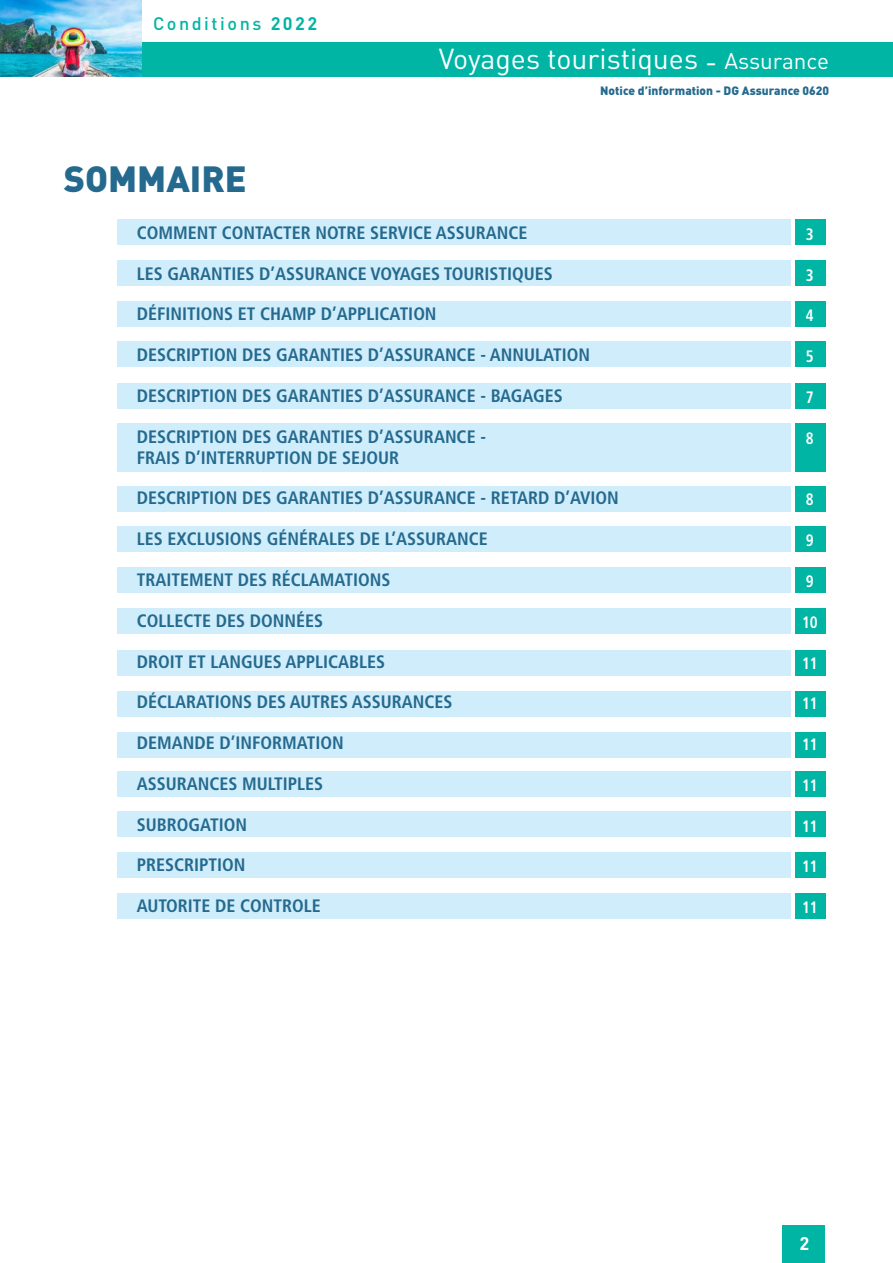
<style>
.page{position:relative;width:893px;height:1263px;background:#fff}
.page>*{position:absolute;margin:0;border:0;box-sizing:border-box;transform-origin:0 0}
.Titre2cg{font:900 36px "DIN";color:#256a8e}
.t1{font:28.5px "DIN";color:#fff}
.t2{font:900 22.5px "DIN";color:#fff}
.t3{font:700 18.15px "DIN";color:#fff}
.Texte1cg{font:700 condensed 18px/21px "Frutiger LT Std";color:#256a8e}
.t4{font:500 18px "DIN";letter-spacing:.14em;color:#00b5a4}
.Texte1cg-2{font:700 condensed 16.5px "Frutiger LT Std";letter-spacing:-.02em;color:#fff;scale:.92 1}
.t5{font:900 12px "DIN";color:#256a8e}
.s1{font-weight:700}
.s2{font-size:22.5px}
</style>
<div class="page">
<div style="left:118px;top:219px;width:673px;height:26px;background:#cfedfb"></div>
<div style="left:795px;top:219px;width:30px;height:26px;background:#00b5a4"></div>
<div style="left:118px;top:260px;width:673px;height:26px;background:#cfedfb"></div>
<div style="left:795px;top:260px;width:30px;height:26px;background:#00b5a4"></div>
<div style="left:118px;top:301px;width:673px;height:25px;background:#cfedfb"></div>
<div style="left:795px;top:301px;width:30px;height:25px;background:#00b5a4"></div>
<div style="left:118px;top:342px;width:673px;height:25px;background:#cfedfb"></div>
<div style="left:795px;top:342px;width:30px;height:25px;background:#00b5a4"></div>
<div style="left:118px;top:383px;width:673px;height:26px;background:#cfedfb"></div>
<div style="left:795px;top:383px;width:30px;height:26px;background:#00b5a4"></div>
<div style="left:118px;top:423px;width:673px;height:49px;background:#cfedfb"></div>
<div style="left:795px;top:423px;width:30px;height:49px;background:#00b5a4"></div>
<div style="left:118px;top:486px;width:673px;height:25px;background:#cfedfb"></div>
<div style="left:118px;top:568px;width:673px;height:25px;background:#cfedfb"></div>
<div style="left:118px;top:651px;width:673px;height:25px;background:#cfedfb"></div>
<div style="left:795px;top:486px;width:30px;height:25px;background:#00b5a4"></div>
<div style="left:795px;top:568px;width:30px;height:25px;background:#00b5a4"></div>
<div style="left:795px;top:651px;width:30px;height:25px;background:#00b5a4"></div>
<div style="left:118px;top:527px;width:673px;height:25px;background:#cfedfb"></div>
<div style="left:118px;top:608px;width:673px;height:26px;background:#cfedfb"></div>
<div style="left:118px;top:691px;width:673px;height:26px;background:#cfedfb"></div>
<div style="left:795px;top:527px;width:30px;height:25px;background:#00b5a4"></div>
<div style="left:795px;top:608px;width:30px;height:26px;background:#00b5a4"></div>
<div style="left:795px;top:691px;width:30px;height:26px;background:#00b5a4"></div>
<div style="left:118px;top:732px;width:673px;height:25px;background:#cfedfb"></div>
<div style="left:118px;top:771px;width:673px;height:26px;background:#cfedfb"></div>
<div style="left:118px;top:811px;width:673px;height:25px;background:#cfedfb"></div>
<div style="left:118px;top:852px;width:673px;height:26px;background:#cfedfb"></div>
<div style="left:795px;top:732px;width:30px;height:25px;background:#00b5a4"></div>
<div style="left:795px;top:771px;width:30px;height:26px;background:#00b5a4"></div>
<div style="left:795px;top:811px;width:30px;height:25px;background:#00b5a4"></div>
<div style="left:795px;top:852px;width:30px;height:26px;background:#00b5a4"></div>
<div style="left:118px;top:893px;width:673px;height:25px;background:#cfedfb"></div>
<div style="left:795px;top:893px;width:30px;height:25px;background:#00b5a4"></div>
<div style="left:0;top:43px;width:893px;height:34px;background:#00b5a4"></div>
<div style="left:783px;top:1225px;width:42px;height:38px;background:#00b5a4"></div>
<img style="left:0;top:0;width:141px;height:77px">
<p class="t4" style="left:153px;top:12px;width:166px">Conditions <span class="s1">2022</span></p>
<h2 class="t1" style="left:439px;top:41px;width:392px">Voyages touristiques - <span class="s2">Assurance</span></h2>
<p class="t5" style="left:600px;top:83px;width:230px">Notice d’information - DG Assurance 0620</p>
<p class="Titre2cg" style="left:64px;top:155px;width:184px">SOMMAIRE</p>
<p class="Texte1cg" style="left:137px;top:222px;width:392px">COMMENT CONTACTER NOTRE SERVICE ASSURANCE</p>
<p class="Texte1cg" style="left:137px;top:263px;width:417px">LES GARANTIES D’ASSURANCE VOYAGES TOURISTIQUES</p>
<p class="Texte1cg" style="left:137px;top:304px;width:301px">DÉFINITIONS ET CHAMP D’APPLICATION</p>
<p class="Texte1cg" style="left:137px;top:344px;width:455px">DESCRIPTION DES GARANTIES D’ASSURANCE - ANNULATION</p>
<p class="Texte1cg" style="left:137px;top:385px;width:427px">DESCRIPTION DES GARANTIES D’ASSURANCE - BAGAGES</p>
<p class="Texte1cg" style="left:137px;top:426px;width:351px">DESCRIPTION DES GARANTIES D’ASSURANCE -<br>FRAIS D’INTERRUPTION DE SEJOUR</p>
<p class="Texte1cg" style="left:137px;top:488px;width:483px">DESCRIPTION DES GARANTIES D’ASSURANCE - RETARD D’AVION</p>
<p class="Texte1cg" style="left:137px;top:528px;width:353px">LES EXCLUSIONS GÉNÉRALES DE L’ASSURANCE</p>
<p class="Texte1cg" style="left:137px;top:569px;width:255px">TRAITEMENT DES RÉCLAMATIONS</p>
<p class="Texte1cg" style="left:137px;top:610px;width:188px">COLLECTE DES DONNÉES</p>
<p class="Texte1cg" style="left:137px;top:651px;width:250px">DROIT ET LANGUES APPLICABLES</p>
<p class="Texte1cg" style="left:137px;top:692px;width:317px">DÉCLARATIONS DES AUTRES ASSURANCES</p>
<p class="Texte1cg" style="left:137px;top:732px;width:209px">DEMANDE D’INFORMATION</p>
<p class="Texte1cg" style="left:137px;top:773px;width:188px">ASSURANCES MULTIPLES</p>
<p class="Texte1cg" style="left:137px;top:814px;width:112px">SUBROGATION</p>
<p class="Texte1cg" style="left:137px;top:855px;width:110px">PRESCRIPTION</p>
<p class="Texte1cg" style="left:137px;top:895px;width:186px">AUTORITE DE CONTROLE</p>
<p class="Texte1cg-2" style="left:806px;top:224px;width:10px">3</p>
<p class="Texte1cg-2" style="left:806px;top:265px;width:10px">3</p>
<p class="Texte1cg-2" style="left:806px;top:306px;width:10px">4</p>
<p class="Texte1cg-2" style="left:806px;top:347px;width:10px">5</p>
<p class="Texte1cg-2" style="left:806px;top:387px;width:10px">7</p>
<p class="Texte1cg-2" style="left:806px;top:428px;width:10px">8</p>
<p class="Texte1cg-2" style="left:806px;top:490px;width:10px">8</p>
<p class="Texte1cg-2" style="left:806px;top:531px;width:10px">9</p>
<p class="Texte1cg-2" style="left:806px;top:571px;width:10px">9</p>
<p class="Texte1cg-2" style="left:802px;top:612px;width:18px">10</p>
<p class="Texte1cg-2" style="left:802px;top:653px;width:18px">11</p>
<p class="Texte1cg-2" style="left:802px;top:694px;width:18px">11</p>
<p class="Texte1cg-2" style="left:802px;top:735px;width:18px">11</p>
<p class="Texte1cg-2" style="left:802px;top:775px;width:18px">11</p>
<p class="Texte1cg-2" style="left:802px;top:816px;width:18px">11</p>
<p class="Texte1cg-2" style="left:802px;top:857px;width:18px">11</p>
<p class="Texte1cg-2" style="left:802px;top:898px;width:18px">11</p>
<p class="t2" style="left:798px;top:1219px;width:14px">2</p>
<p class="t3" style="left:800px;top:1231px;width:11px">2</p>
</div>
